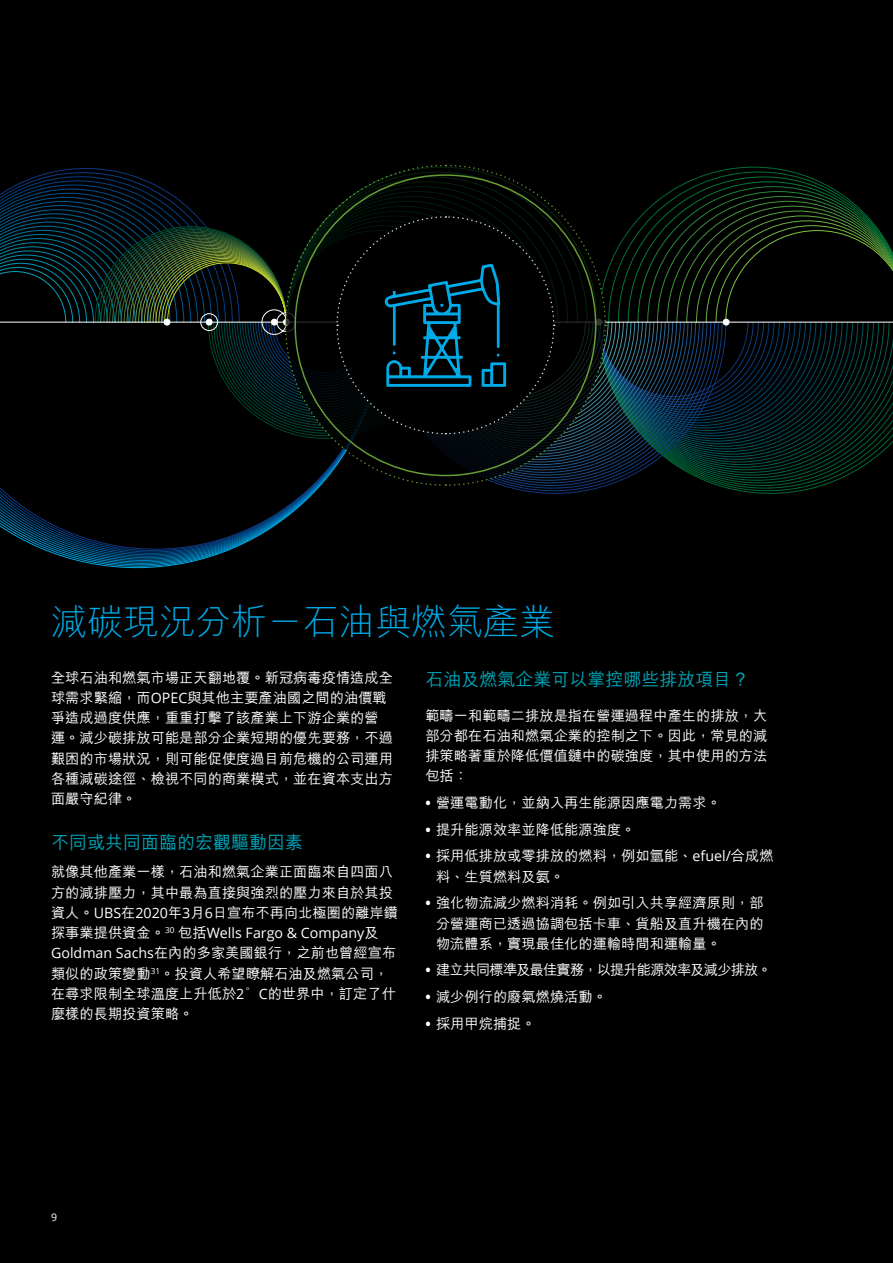
<style>
.page{position:relative;width:893px;height:1263px;background:#000}
.page>*{position:absolute;margin:0;border:0;box-sizing:border-box;transform-origin:0 0}
.t1{font:300 36px "M Hei HK";color:#00aae7}
.t2{font:500 18px "M Hei HK";color:#00a5b8}
.t3{font:500 14.25px/20.2px "M Hei HK";color:#fff}
.t4{font:14.25px "Open Sans";color:#fff}
.t5{font:500 14.25px "M Hei HK";letter-spacing:-.06em;color:#fff}
.t6{font:10.5px "Open Sans";color:#fff}
.s1{font-family:"Open Sans";font-weight:400}
.s2{font-family:"M Hei HK";font-weight:500}
.s3{font-family:"Open Sans";font-weight:700}
</style>
<div class="page">
<svg style="left:0;top:487px;width:382px;height:62px;background:#000a11"></svg>
<svg style="left:0;top:164px;width:893px;height:323px;background:#04100f"></svg>
<div style="left:439px;top:302px;width:6px;height:7px;border:2px solid #000"></div>
<h1 class="t1" style="left:51px;top:604px;width:505px">減碳現況分析－石油與燃氣產業</h1>
<p class="t3" style="left:51px;top:666px;width:343px">全球石油和燃氣市場正天翻地覆。新冠病毒疫情造成全球需求緊縮，而<span class="s1">OPEC</span>與其他主要產油國之間的油價戰爭造成過度供應，重重打擊了該產業上下游企業的營運。減少碳排放可能是部分企業短期的優先要務，不過艱困的市場狀況，則可能促使度過目前危機的公司運用各種減碳途徑、檢視不同的商業模式，並在資本支出方面嚴守紀律。</p>
<p class="t2" style="left:51px;top:829px;width:253px">不同或共同面臨的宏觀驅動因素</p>
<p class="t3" style="left:51px;top:861px;width:349px">就像其他產業一樣，石油和燃氣企業正面臨來自四面八方的減排壓力，其中最為直接與強烈的壓力來自於其投資人。<span class="s1">UBS</span>在<span class="s1">2020</span>年<span class="s1">3</span>月<span class="s1">6</span>日宣布不再向北極圈的離岸鑽</p>
<p class="t4" style="left:51px;top:923px;width:329px"><span class="s2">探事業提供資金。</span><sup>30</sup> <span class="s2">包括</span>Wells Fargo &amp; Company<span class="s2">及</span></p>
<p class="t3" style="left:51px;top:942px;width:347px"><span class="s1">Goldman Sachs</span>在內的多家美國銀行，之前也曾經宣布類似的政策變動<sup>31</sup>。投資人希望瞭解石油及燃氣公司，在尋求限制全球溫度上升低於<span class="s1">2</span>°<span class="s1">C</span>的世界中，訂定了什麼樣的長期投資策略。</p>
<p class="t2" style="left:425px;top:666px;width:325px">石油及燃氣企業可以掌控哪些排放項目？</p>
<p class="t3" style="left:425px;top:704px;width:343px;text-align:justify">範疇一和範疇二排放是指在營運過程中產生的排放，大部分都在石油和燃氣企業的控制之下。因此，常見的減排策略著重於降低價值鏈中的碳強度，其中使用的方法包括：</p>
<p class="t3" style="left:425px;top:791px;width:297px"><span class="s3">•</span> 營運電動化，並納入再生能源因應電力需求。</p>
<p class="t3" style="left:425px;top:818px;width:212px"><span class="s3">•</span> 提升能源效率並降低能源強度。</p>
<p class="t3" style="left:436px;top:845px;width:339px;text-indent:-11px"><span class="s3">•</span> 採用低排放或零排放的燃料，例如氫能、<span class="s1">efuel/</span>合成燃料、生質燃料及氨。</p>
<p class="t3" style="left:436px;top:892px;width:329px;text-align:justify;text-indent:-11px"><span class="s3">•</span> 強化物流減少燃料消耗。例如引入共享經濟原則，部分營運商已透過協調包括卡車、貨船及直升機在內的物流體系，實現最佳化的運輸時間和運輸量。</p>
<p class="t5" style="left:425px;top:960px;width:348px"><span class="s3">•</span> 建立共同標準及最佳實務，以提升能源效率及減少排放。</p>
<p class="t3" style="left:425px;top:985px;width:183px"><span class="s3">•</span> 減少例行的廢氣燃燒活動。</p>
<p class="t3" style="left:425px;top:1012px;width:112px"><span class="s3">•</span> 採用甲烷捕捉。</p>
<p class="t6" style="left:51px;top:1210px;width:8px">9</p>
</div>
